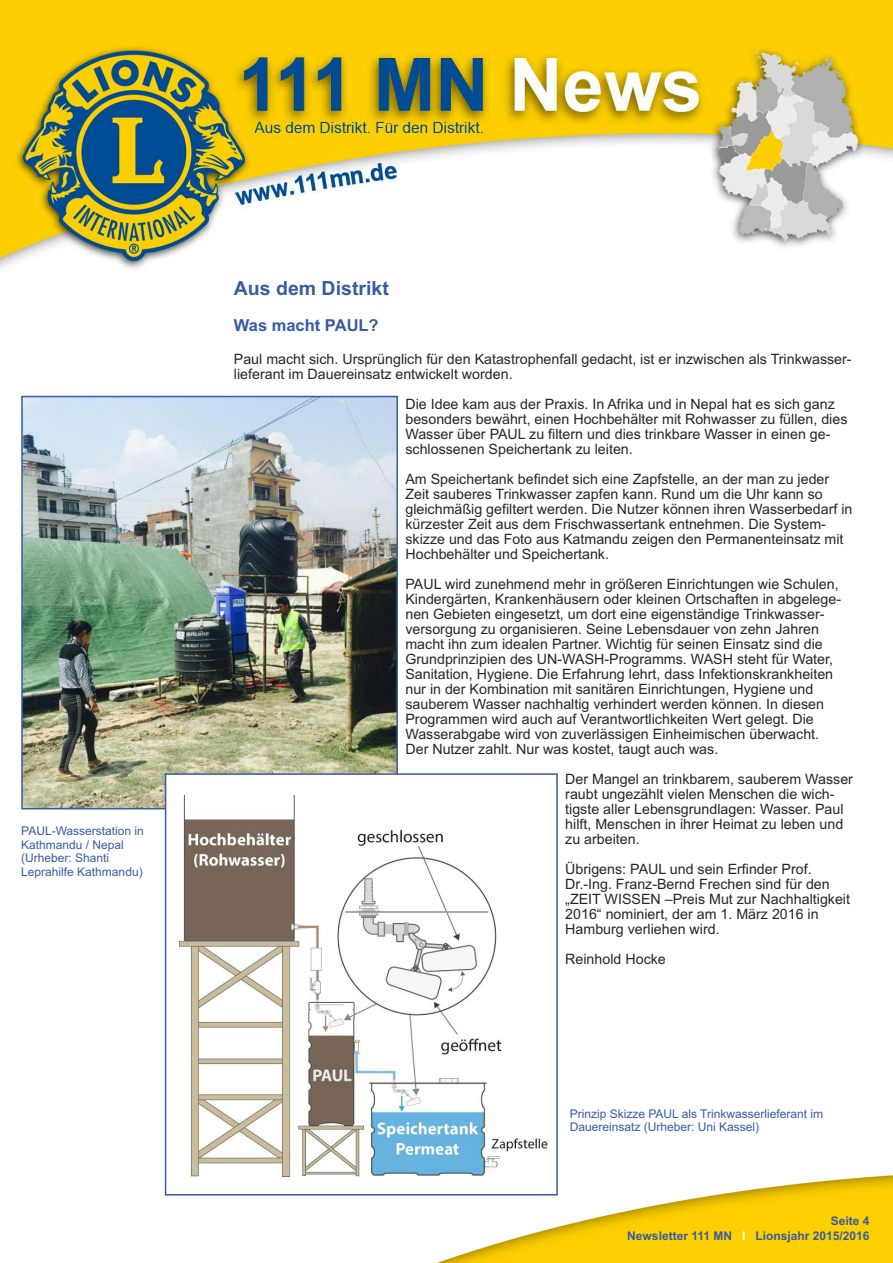
<style>
.page{position:relative;width:893px;height:1263px;background:#fff}
.page>*{position:absolute;margin:0;border:0;box-sizing:border-box;transform-origin:0 0}
.t1{font:700 19.5px "Arial";color:#385ba3}
.t2{font:700 16.5px "Arial";color:#385ba3}
.t3{font:14.25px/15px "Arial";color:#272627}
.t4{font:12px/13.5px "Arial";color:#385ba3}
.t5{font:700 12px/15px "Arial";color:#385ba3;text-align:right}
.s1{color:#fff}
</style>
<div class="page">
<img style="left:0;top:0;width:893px;height:396px">
<img style="left:164px;top:1071px;width:729px;height:192px">
<img style="left:24px;top:399px;width:371px;height:407px">
<div style="left:21px;top:396px;width:377px;height:413px;border:2px solid #385ba3"></div>
<div style="left:166px;top:775px;width:390px;height:419px;background:#fff"></div>
<img style="left:180px;top:795px;width:367px;height:382px">
<div style="left:165px;top:773px;width:393px;height:422px;border:2px solid #385ba3"></div>
<p class="t4" style="left:21px;top:824px;width:124px">PAUL-Wasserstation in<br>Kathmandu / Nepal (Urheber: Shanti<br>Leprahilfe Kathmandu)</p>
<h1 class="t1" style="left:234px;top:277px;width:156px">Aus dem Distrikt</h1>
<p class="t2" style="left:234px;top:315px;width:146px">Was macht PAUL?</p>
<p class="t3" style="left:234px;top:351px;width:619px">Paul macht sich. Ursprünglich für den Katastrophenfall gedacht, ist er inzwischen als Trinkwasser&shy;lieferant im Dauereinsatz entwickelt worden.</p>
<p class="t3" style="left:405px;top:396px;width:443px">Die Idee kam aus der Praxis. In Afrika und in Nepal hat es sich ganz besonders bewährt, einen Hochbehälter mit Rohwasser zu füllen, dies Wasser über PAUL zu filtern und dies trinkbare Wasser in einen ge&shy;schlossenen Speichertank zu leiten.</p>
<p class="t3" style="left:405px;top:471px;width:448px">Am Speichertank befindet sich eine Zapfstelle, an der man zu jeder Zeit sauberes Trinkwasser zapfen kann. Rund um die Uhr kann so gleichmäßig gefiltert werden. Die Nutzer können ihren Wasserbedarf in kürzester Zeit aus dem Frischwassertank entnehmen. Die System&shy;skizze und das Foto aus Katmandu zeigen den Permanenteinsatz mit Hochbehälter und Speichertank.</p>
<p class="t3" style="left:405px;top:576px;width:437px">PAUL wird zunehmend mehr in größeren Einrichtungen wie Schulen, Kindergärten, Krankenhäusern oder kleinen Ortschaften in abgelege&shy;nen Gebieten eingesetzt, um dort eine eigenständige Trinkwasser&shy;versorgung zu organisieren. Seine Lebensdauer von zehn Jahren macht ihn zum idealen Partner. Wichtig für seinen Einsatz sind die Grundprinzipien des UN-WASH-Programms. WASH steht für Water, Sanitation, Hygiene. Die Erfahrung lehrt, dass Infektionskrankheiten nur in der Kombination mit sanitären Einrichtungen, Hygiene und sauberem Wasser nachhaltig verhindert werden können. In diesen Programmen wird auch auf Verantwortlichkeiten Wert gelegt. Die Wasserabgabe wird von zuverlässigen Einheimischen überwacht.<br>Der Nutzer zahlt. Nur was kostet, taugt auch was.</p>
<p class="t3" style="left:565px;top:771px;width:289px">Der Mangel an trinkbarem, sauberem Wasser raubt ungezählt vielen Menschen die wich&shy;tigste aller Lebensgrundlagen: Wasser. Paul hilft, Menschen in ihrer Heimat zu leben und zu arbeiten.</p>
<p class="t3" style="left:565px;top:861px;width:286px">Übrigens: PAUL und sein Erfinder Prof.<br>Dr.-Ing. Franz-Bernd Frechen sind für den „ZEIT WISSEN –Preis Mut zur Nachhaltigkeit 2016“ nominiert, der am 1. März 2016 in Hamburg verliehen wird.</p>
<p class="t3" style="left:565px;top:951px;width:102px">Reinhold Hocke</p>
<p class="t4" style="left:570px;top:1107px;width:255px">Prinzip Skizze PAUL als Trinkwasserlieferant im<br>Dauereinsatz (Urheber: Uni Kassel)</p>
<p class="t5" style="left:627px;top:1214px;width:244px">Seite 4<br>Newsletter 111 MN <span class="s1">I</span> Lionsjahr 2015/2016</p>
</div>
